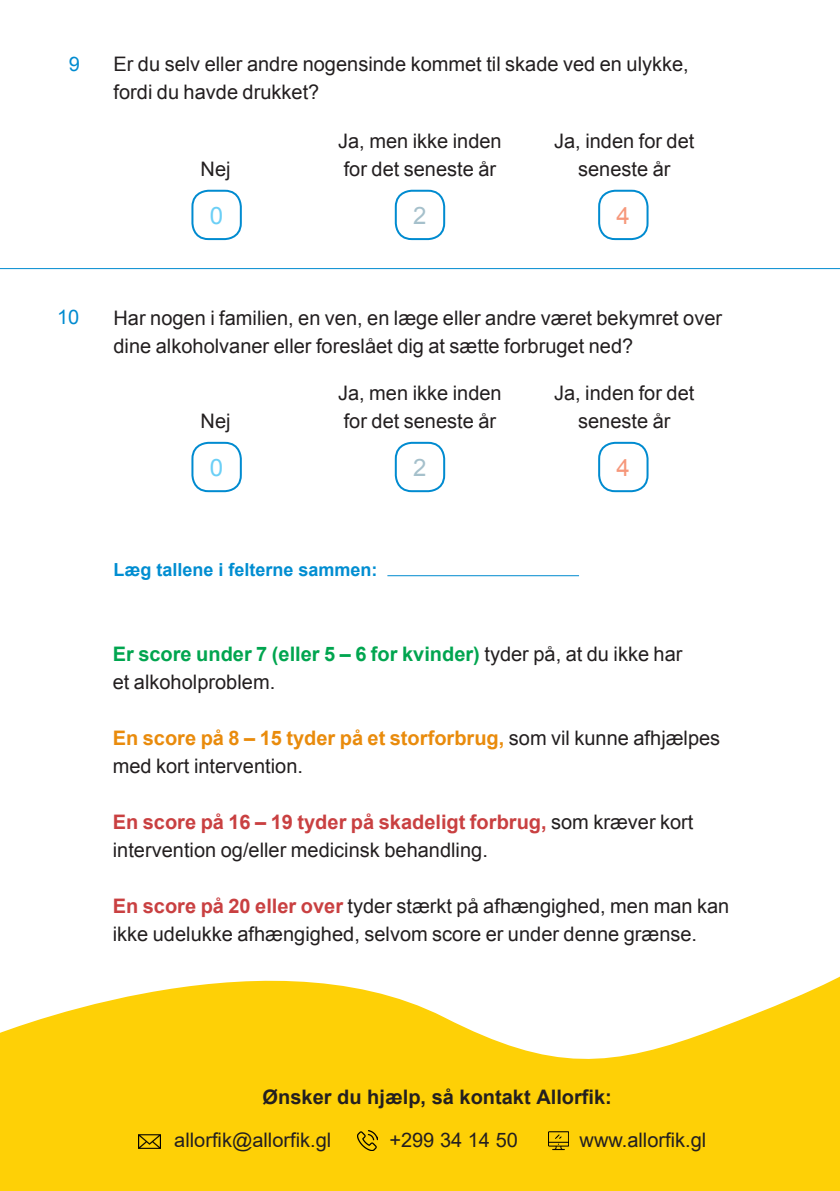
<style>
.page{position:relative;width:840px;height:1191px;background:#fff}
.page>*{position:absolute;margin:0;border:0;box-sizing:border-box;transform-origin:0 0}
.t1{font:24px "Arial";color:#6bcff6}
.t2{font:24px "Arial";color:#a5c0cb}
.t3{font:24px "Arial";color:#f6977a}
.Afsender{font:20px/28px "Arial";color:#231f20}
.Brødtekst{font:20px/28px "Arial";color:#231f20}
.t4{font:700 20px "Arial";color:#231f20}
.Brødtekst-2{font:20px "Arial";color:#008bd0}
.Afsender-2{font:700 18px "Arial";color:#008dd1}
.s1{font-weight:700;color:#00a54f}
.s2{font-weight:700;color:#e98b0c}
.s3{font-weight:700;color:#c94041}
</style>
<div class="page">
<hr style="left:0;top:268px;width:839px;height:1px;background:#008bd0">
<div style="left:191px;top:442px;width:51px;height:50px;border:2px solid #008bd0;border-radius:16px"></div>
<div style="left:191px;top:190px;width:51px;height:50px;border:2px solid #008bd0;border-radius:16px"></div>
<div style="left:394px;top:442px;width:51px;height:50px;border:2px solid #008bd0;border-radius:16px"></div>
<div style="left:394px;top:190px;width:51px;height:50px;border:2px solid #008bd0;border-radius:16px"></div>
<div style="left:597px;top:442px;width:51px;height:50px;border:2px solid #008bd0;border-radius:16px"></div>
<div style="left:597px;top:190px;width:51px;height:50px;border:2px solid #008bd0;border-radius:16px"></div>
<svg style="left:0;top:977px;width:839px;height:214px;fill:#fed006"></svg>
<img style="left:139px;top:1134px;width:21px;height:14px">
<img style="left:357px;top:1130px;width:21px;height:20px">
<img style="left:547px;top:1130px;width:21px;height:20px">
<hr style="left:387px;top:575px;width:191px;height:1px;background:#008bd0">
<p class="Brødtekst-2" style="left:69px;top:51px;width:13px">9</p>
<p class="Brødtekst-2" style="left:57px;top:304px;width:24px">10</p>
<p class="Brødtekst" style="left:113px;top:50px;width:576px">Er du selv eller andre nogensinde kommet til skade ved en ulykke, fordi du havde drukket?</p>
<p class="Brødtekst" style="left:200px;top:156px;width:31px">Nej</p>
<p class="t1" style="left:210px;top:199px;width:15px">0</p>
<p class="Brødtekst" style="left:338px;top:128px;width:165px">Ja, men ikke inden for det seneste år</p>
<p class="Brødtekst" style="left:554px;top:128px;width:142px;text-align:center">Ja, inden for det seneste år</p>
<p class="t2" style="left:413px;top:199px;width:15px">2</p>
<p class="t3" style="left:616px;top:199px;width:15px">4</p>
<p class="Brødtekst" style="left:113px;top:304px;width:610px">Har nogen i familien, en ven, en læge eller andre været bekymret over dine alkoholvaner eller foreslået dig at sætte forbruget ned?</p>
<p class="Brødtekst" style="left:200px;top:407px;width:31px">Nej</p>
<p class="t1" style="left:210px;top:451px;width:15px">0</p>
<p class="Brødtekst" style="left:338px;top:379px;width:165px">Ja, men ikke inden for det seneste år</p>
<p class="Brødtekst" style="left:554px;top:379px;width:142px;text-align:center">Ja, inden for det seneste år</p>
<p class="t2" style="left:413px;top:451px;width:15px">2</p>
<p class="t3" style="left:616px;top:451px;width:15px">4</p>
<p class="Afsender-2" style="left:113px;top:558px;width:265px">Læg tallene i felterne sammen:</p>
<p class="Afsender" style="left:113px;top:639px;width:571px"><span class="s1">Er score under 7 (eller 5 – 6 for kvinder)</span> tyder på, at du ikke har et alkoholproblem.</p>
<p class="Afsender" style="left:113px;top:723px;width:608px"><span class="s2">En score på 8 – 15 tyder på et storforbrug,</span> som vil kunne afhjælpes med kort intervention.</p>
<p class="Afsender" style="left:113px;top:807px;width:582px"><span class="s3">En score på 16 – 19 tyder på skadeligt forbrug,</span> som kræver kort intervention og/eller medicinsk behandling.</p>
<p class="Afsender" style="left:113px;top:891px;width:617px"><span class="s3">En score på 20 eller over</span> tyder stærkt på afhængighed, men man kan ikke udelukke afhængighed, selvom score er under denne grænse.</p>
<p class="t4" style="left:262px;top:1083px;width:350px">Ønsker du hjælp, så kontakt Allorfik:</p>
<p class="Brødtekst" style="left:174px;top:1125px;width:158px">allorfik@allorfik.gl</p>
<p class="Brødtekst" style="left:389px;top:1125px;width:130px">+299 34 14 50</p>
<p class="Afsender" style="left:579px;top:1125px;width:128px">www.allorfik.gl</p>
</div>
